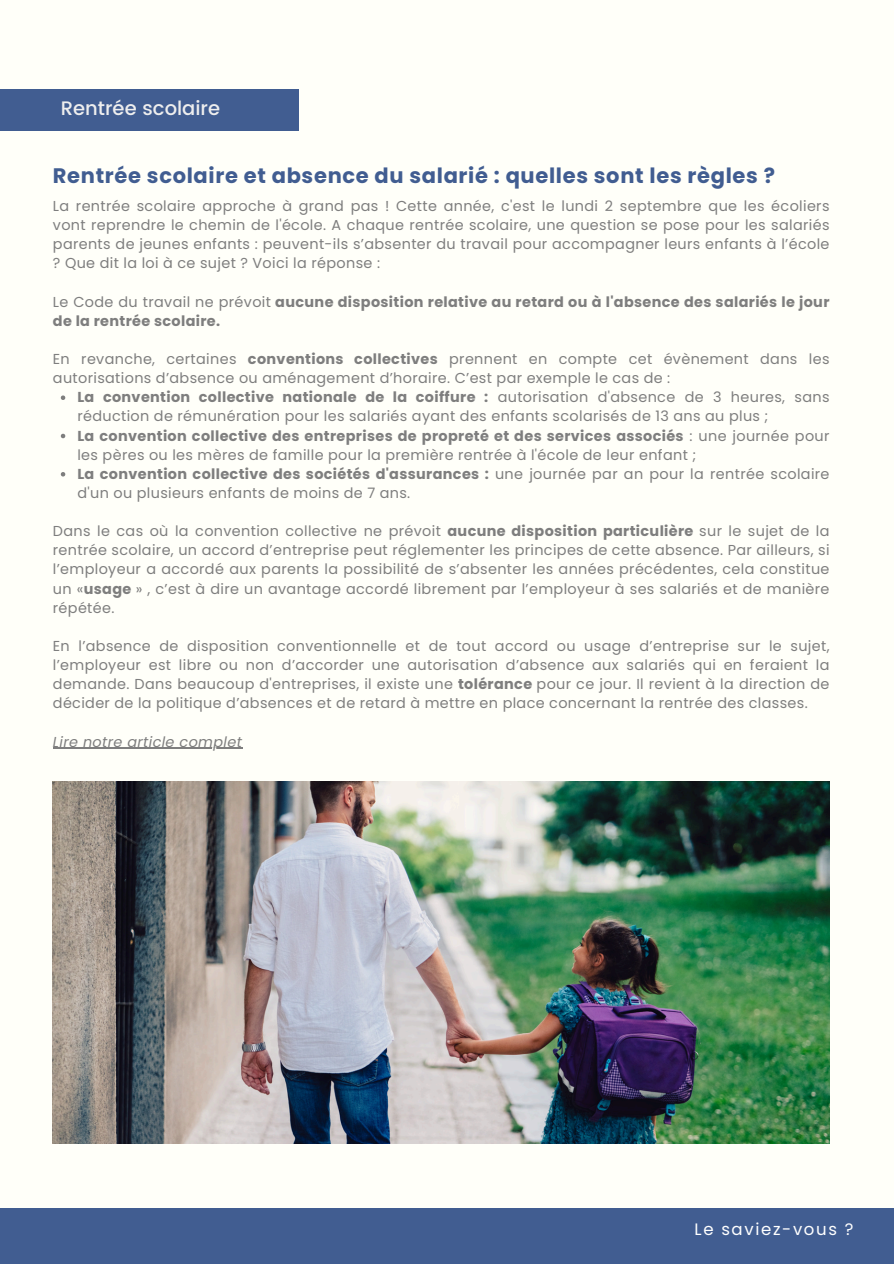
<style>
.page{position:relative;width:894px;height:1264px;background:#fff}
.page>*{position:absolute;margin:0;border:0;box-sizing:border-box;transform-origin:0 0}
.t1{font:700 21px "Poppins";letter-spacing:.03em;color:#415d91}
.t2{font:500 19.5px "Poppins";color:#eee}
.t3{font:16.5px "Poppins";letter-spacing:.1em;color:#fff}
.t4{font:14.4px/19.2px "Poppins";letter-spacing:.025em;color:#7e7e7e}
.t5{font:700 14.4px/19.2px "Poppins";letter-spacing:.025em;color:#7e7e7e}
.t6{font:italic 14.4px "Poppins";letter-spacing:.025em;color:#7e7e7e}
.s1{font-weight:400}
.s2{font-weight:700}
</style>
<div class="page">
<div style="left:0;top:0;width:893px;height:1263px;background:#fffff9"></div>
<div style="left:0;top:1208px;width:893px;height:55px;background:#415d91"></div>
<div style="left:0;top:89px;width:299px;height:42px;background:#415d91"></div>
<svg style="left:61px;top:395px;width:4px;height:5px"></svg>
<svg style="left:61px;top:434px;width:4px;height:4px"></svg>
<svg style="left:61px;top:472px;width:4px;height:4px"></svg>
<hr style="left:53px;top:747px;width:189px;height:2px;background:#7e7e7e">
<img style="left:53px;top:781px;width:776px;height:362px">
<p class="t2" style="left:61px;top:97px;width:161px">Rentrée scolaire</p>
<h1 class="t1" style="left:53px;top:161px;width:723px">Rentrée scolaire et absence du salarié : quelles sont les règles ?</h1>
<p class="t4" style="left:53px;top:196px;width:777px;text-align:justify">La rentrée scolaire approche à grand pas ! Cette année, c'est le lundi 2 septembre que les écoliers vont reprendre le chemin de l'école. A chaque rentrée scolaire, une question se pose pour les salariés parents de jeunes enfants : peuvent-ils s’absenter du travail pour accompagner leurs enfants à l’école ? Que dit la loi à ce sujet ? Voici la réponse :</p>
<p class="t5" style="left:53px;top:292px;width:777px"><span class="s1">Le Code du travail ne prévoit</span> aucune disposition relative au retard ou à l'absence des salariés le jour de la rentrée scolaire.</p>
<p class="t4" style="left:53px;top:349px;width:777px">En revanche, certaines <span class="s2">conventions collectives</span> prennent en compte cet évènement dans les autorisations d’absence ou aménagement d’horaire. C’est par exemple le cas de :</p>
<p class="t4" style="left:77px;top:387px;width:753px"><span class="s2">La convention collective nationale de la coiffure :</span> autorisation d'absence de 3 heures, sans réduction de rémunération pour les salariés ayant des enfants scolarisés de 13 ans au plus ;</p>
<p class="t4" style="left:77px;top:426px;width:753px"><span class="s2">La convention collective des entreprises de propreté et des services associés</span> : une journée pour les pères ou les mères de famille pour la première rentrée à l'école de leur enfant ;</p>
<p class="t4" style="left:77px;top:464px;width:753px"><span class="s2">La convention collective des sociétés d'assurances :</span> une journée par an pour la rentrée scolaire d'un ou plusieurs enfants de moins de 7 ans.</p>
<p class="t4" style="left:53px;top:521px;width:777px;text-align:justify">Dans le cas où la convention collective ne prévoit <span class="s2">aucune disposition particulière</span> sur le sujet de la rentrée scolaire, un accord d’entreprise peut réglementer les principes de cette absence. Par ailleurs, si l’employeur a accordé aux parents la possibilité de s’absenter les années précédentes, cela constitue un «<span class="s2">usage</span> » , c’est à dire un avantage accordé librement par l’employeur à ses salariés et de manière répétée.</p>
<p class="t4" style="left:53px;top:636px;width:777px;text-align:justify">En l’absence de disposition conventionnelle et de tout accord ou usage d’entreprise sur le sujet, l’employeur est libre ou non d’accorder une autorisation d’absence aux salariés qui en feraient la demande. Dans beaucoup d'entreprises, il existe une <span class="s2">tolérance</span> pour ce jour. Il revient à la direction de décider de la politique d’absences et de retard à mettre en place concernant la rentrée des classes.</p>
<p class="t6" style="left:53px;top:731px;width:190px">Lire notre article complet</p>
<h1 class="t3" style="left:694px;top:1217px;width:160px">Le saviez-vous ?</h1>
</div>
